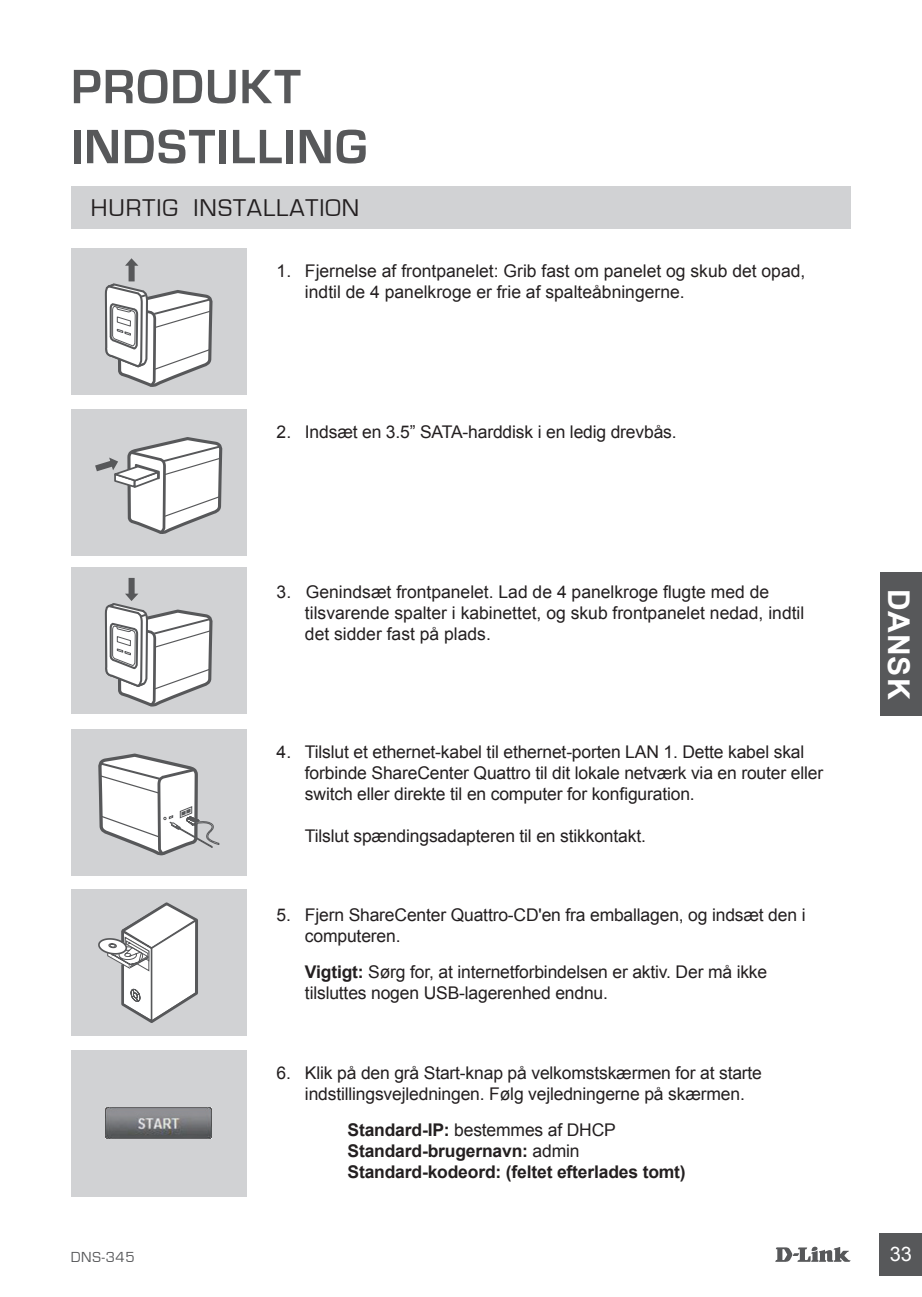
<style>
.page{position:relative;width:922px;height:1297px;background:#fff}
.page>*{position:absolute;margin:0;border:0;box-sizing:border-box;transform-origin:0 0}
.t1{font:700 50px/60px "Eurostile";letter-spacing:.025em;color:#57585a}
.t2{font:700 30px "Arial";letter-spacing:.035em;color:#fff}
.t3{font:25px "Eurostile";letter-spacing:.04em;color:#231f20}
.t4{font:20px "Arial";color:#fff}
.t5{font:17.5px/21px "Arial";letter-spacing:-.01em;color:#231f20}
.t6{font:700 17.5px/21px "Arial";letter-spacing:-.01em;color:#231f20}
.t7{font:15px "Eurostile";color:#57585a}
.s1{font-weight:700}
.s2{font-weight:400}
</style>
<div class="page">
<svg style="left:775px;top:1246px;width:75px;height:16px"></svg>
<div style="left:879px;top:1233px;width:42px;height:43px;background:#57585a"></div>
<div style="left:879px;top:572px;width:42px;height:144px;background:#57585a"></div>
<div style="left:71px;top:187px;width:779px;height:42px;background:#d1d2d4"></div>
<div style="left:71px;top:889px;width:175px;height:147px;background:#d1d2d4"></div>
<div style="left:71px;top:1050px;width:175px;height:146px;background:#d1d2d4"></div>
<img style="left:106px;top:1108px;width:106px;height:30px">
<svg style="left:98px;top:902px;width:100px;height:121px"></svg>
<div style="left:71px;top:248px;width:175px;height:146px;background:#d1d2d4"></div>
<svg style="left:104px;top:258px;width:109px;height:129px"></svg>
<div style="left:71px;top:729px;width:175px;height:147px;background:#d1d2d4"></div>
<svg style="left:98px;top:753px;width:121px;height:103px"></svg>
<div style="left:71px;top:568px;width:175px;height:146px;background:#d1d2d4"></div>
<svg style="left:104px;top:578px;width:109px;height:129px"></svg>
<div style="left:71px;top:409px;width:175px;height:146px;background:#d1d2d4"></div>
<svg style="left:95px;top:437px;width:128px;height:97px"></svg>
<h1 class="t1" style="left:71px;top:58px;width:298px">PRODUKT<br>INDSTILLING</h1>
<h3 class="t3" style="left:91px;top:194px;width:17px">HURT</h3>
<h3 class="t3" style="left:156px;top:194px;width:186px">IG INSTALLATION</h3>
<p class="t5" style="left:305px;top:261px;width:502px;text-indent:-28px">1. Fjernelse af frontpanelet: Grib fast om panelet og skub det opad, indtil de 4 panelkroge er frie af spalteåbningerne.</p>
<p class="t5" style="left:276px;top:421px;width:401px">2. Indsæt en 3.5” SATA-harddisk i en ledig drevbås.</p>
<p class="t5" style="left:305px;top:581px;width:501px;text-indent:-28px">3. Genindsæt frontpanelet. Lad de 4 panelkroge flugte med de tilsvarende spalter i kabinettet, og skub frontpanelet nedad, indtil det sidder fast på plads.</p>
<p class="t5" style="left:305px;top:742px;width:519px;text-indent:-28px">4. Tilslut et ethernet-kabel til ethernet-porten LAN 1. Dette kabel skal forbinde ShareCenter Quattro til dit lokale netværk via en router eller switch eller direkte til en computer for konfiguration.</p>
<p class="t5" style="left:305px;top:826px;width:342px">Tilslut spændingsadapteren til en stikkontakt.</p>
<p class="t5" style="left:305px;top:905px;width:502px;text-indent:-28px">5. Fjern ShareCenter Quattro-CD'en fra emballagen, og indsæt den i computeren.</p>
<p class="t5" style="left:305px;top:962px;width:463px"><span class="s1">Vigtigt:</span> Sørg for, at internetforbindelsen er aktiv. Der må ikke tilsluttes nogen USB-lagerenhed endnu.</p>
<p class="t5" style="left:305px;top:1062px;width:458px;text-indent:-28px">6. Klik på den grå Start-knap på velkomstskærmen for at starte indstillingsvejledningen. Følg vejledningerne på skærmen.</p>
<p class="t6" style="left:347px;top:1120px;width:339px">Standard-IP: <span class="s2">bestemmes af DHCP<br></span>Standard-brugernavn: <span class="s2">admin<br></span>Standard-kodeord: (feltet efterlades tomt)</p>
<h2 class="t2" style="left:918px;top:589px;width:112px;rotate:90deg">DANSK</h2>
<p class="t7" style="left:71px;top:1249px;width:65px">DNS-345</p>
<p class="t4" style="left:889px;top:1241px;width:24px">33</p>
</div>
